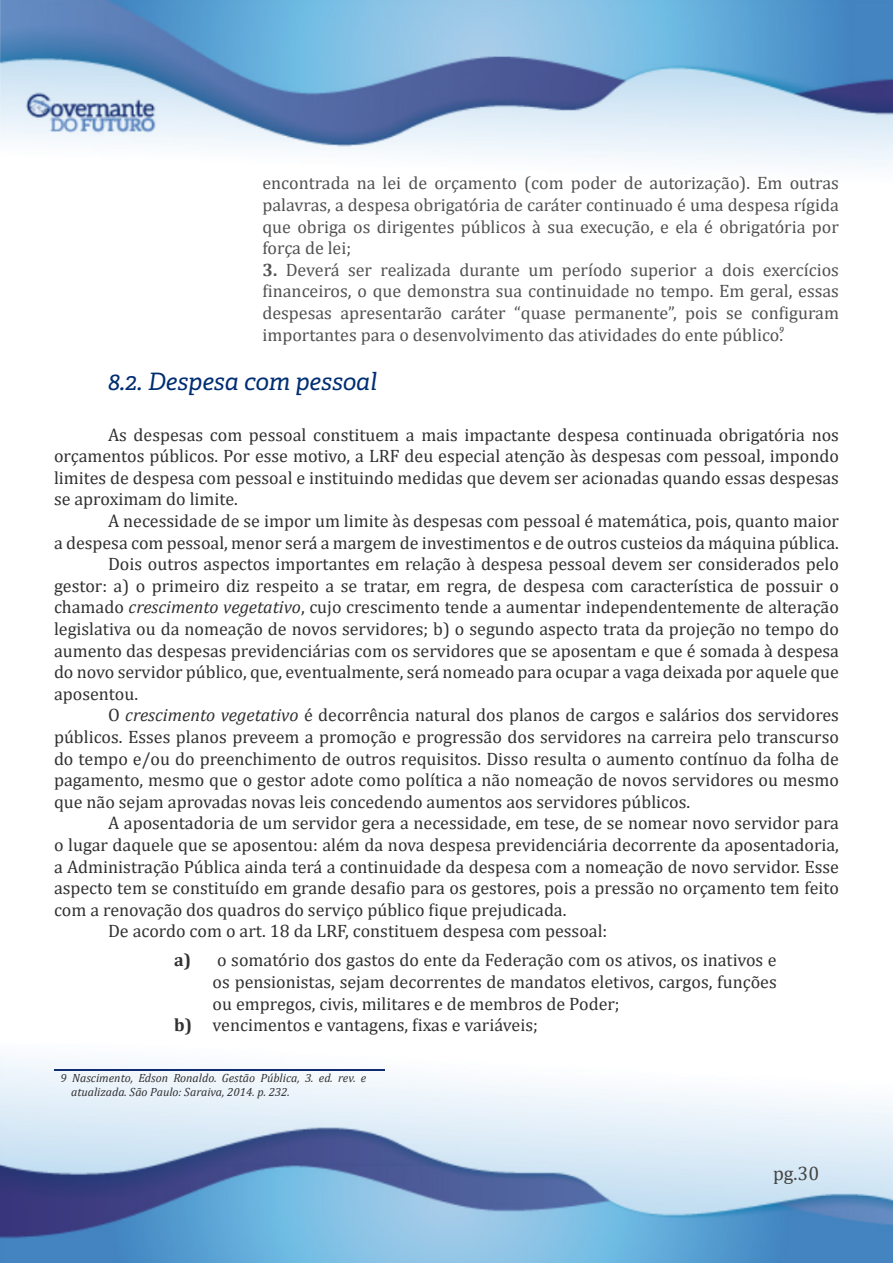
<style>
.page{position:relative;width:893px;height:1263px;background:#fff}
.page>*{position:absolute;margin:0;border:0;box-sizing:border-box;transform-origin:0 0}
.Subtítulo{font:italic 24px "Adelle PE";color:#002e72}
.t1{font:19.5px "Cambria";color:#444}
.Corpo_do_Texto{font:18px/21.6px "Cambria";color:#323132;text-align:justify}
.Corpo_do_Texto-2{font:18px/21.6px "Cambria";color:#535252;text-align:justify}
.t2{font:700 18px "Cambria";color:#323132}
.t3{font:italic 11.85px/14.2px "Cambria";color:#323132}
.t4{font:italic 9.3px "Cambria";color:#323132}
.s1{font-weight:700}
.s2{font-style:italic}
</style>
<div class="page">
<img style="left:0;top:0;width:893px;height:167px">
<img style="left:0;top:1056px;width:893px;height:207px">
<hr style="left:54px;top:1069px;width:330px;height:2px;background:#122c71">
<p class="Corpo_do_Texto-2" style="left:262px;top:172px;width:578px">encontrada na lei de orçamento (com poder de autorização). Em outras palavras, a despesa obrigatória de caráter continuado é uma despesa rígida que obriga os dirigentes públicos à sua execução, e ela é obrigatória por força de lei;</p>
<p class="Corpo_do_Texto-2" style="left:262px;top:259px;width:578px"><span class="s1">3.</span> Deverá ser realizada durante um período superior a dois exercícios financeiros, o que demonstra sua continuidade no tempo. Em geral, essas despesas apresentarão caráter “quase permanente”, pois se configuram importantes para o desenvolvimento das atividades do ente público.</p>
<p class="t4" style="left:779px;top:323px;width:6px">9</p>
<p class="Subtítulo" style="left:108px;top:364px;width:271px">8.2. Despesa com pessoal</p>
<p class="Corpo_do_Texto" style="left:54px;top:423px;width:786px;text-indent:54px">As despesas com pessoal constituem a mais impactante despesa continuada obrigatória nos orçamentos públicos. Por esse motivo, a LRF deu especial atenção às despesas com pessoal, impondo limites de despesa com pessoal e instituindo medidas que devem ser acionadas quando essas despesas se aproximam do limite.</p>
<p class="Corpo_do_Texto" style="left:54px;top:510px;width:786px;text-align:right">A necessidade de se impor um limite às despesas com pessoal é matemática, pois, quanto maior<br>a despesa com pessoal, menor será a margem de investimentos e de outros custeios da máquina pública.</p>
<p class="Corpo_do_Texto" style="left:54px;top:553px;width:786px;text-indent:54px">Dois outros aspectos importantes em relação à despesa pessoal devem ser considerados pelo gestor: a) o primeiro diz respeito a se tratar, em regra, de despesa com característica de possuir o chamado <span class="s2">crescimento vegetativo</span>, cujo crescimento tende a aumentar independentemente de alteração legislativa ou da nomeação de novos servidores; b) o segundo aspecto trata da projeção no tempo do aumento das despesas previdenciárias com os servidores que se aposentam e que é somada à despesa do novo servidor público, que, eventualmente, será nomeado para ocupar a vaga deixada por aquele que aposentou.</p>
<p class="Corpo_do_Texto" style="left:54px;top:704px;width:786px;text-indent:54px">O <span class="s2">crescimento vegetativo</span> é decorrência natural dos planos de cargos e salários dos servidores públicos. Esses planos preveem a promoção e progressão dos servidores na carreira pelo transcurso do tempo e/ou do preenchimento de outros requisitos. Disso resulta o aumento contínuo da folha de pagamento, mesmo que o gestor adote como política a não nomeação de novos servidores ou mesmo que não sejam aprovadas novas leis concedendo aumentos aos servidores públicos.</p>
<p class="Corpo_do_Texto" style="left:54px;top:812px;width:786px;text-indent:54px">A aposentadoria de um servidor gera a necessidade, em tese, de se nomear novo servidor para o lugar daquele que se aposentou: além da nova despesa previdenciária decorrente da aposentadoria, a Administração Pública ainda terá a continuidade da despesa com a nomeação de novo servidor. Esse aspecto tem se constituído em grande desafio para os gestores, pois a pressão no orçamento tem feito com a renovação dos quadros do serviço público fique prejudicada.</p>
<p class="Corpo_do_Texto" style="left:108px;top:920px;width:501px">De acordo com o art. 18 da LRF, constituem despesa com pessoal:</p>
<p class="t2" style="left:174px;top:947px;width:18px">a)</p>
<p class="t2" style="left:174px;top:1012px;width:19px">b)</p>
<p class="Corpo_do_Texto" style="left:213px;top:949px;width:566px">o somatório dos gastos do ente da Federação com os ativos, os inativos e os pensionistas, sejam decorrentes de mandatos eletivos, cargos, funções ou empregos, civis, militares e de membros de Poder;</p>
<p class="Corpo_do_Texto" style="left:213px;top:1014px;width:327px">vencimentos e vantagens, fixas e variáveis;</p>
<p class="t3" style="left:71px;top:1070px;width:297px;text-indent:-10px">9 Nascimento, Edson Ronaldo. Gestão Pública, 3. ed. rev. e atualizada. São Paulo: Saraiva, 2014. p. 232.</p>
<p class="t1" style="left:773px;top:1162px;width:48px">pg.30</p>
</div>
